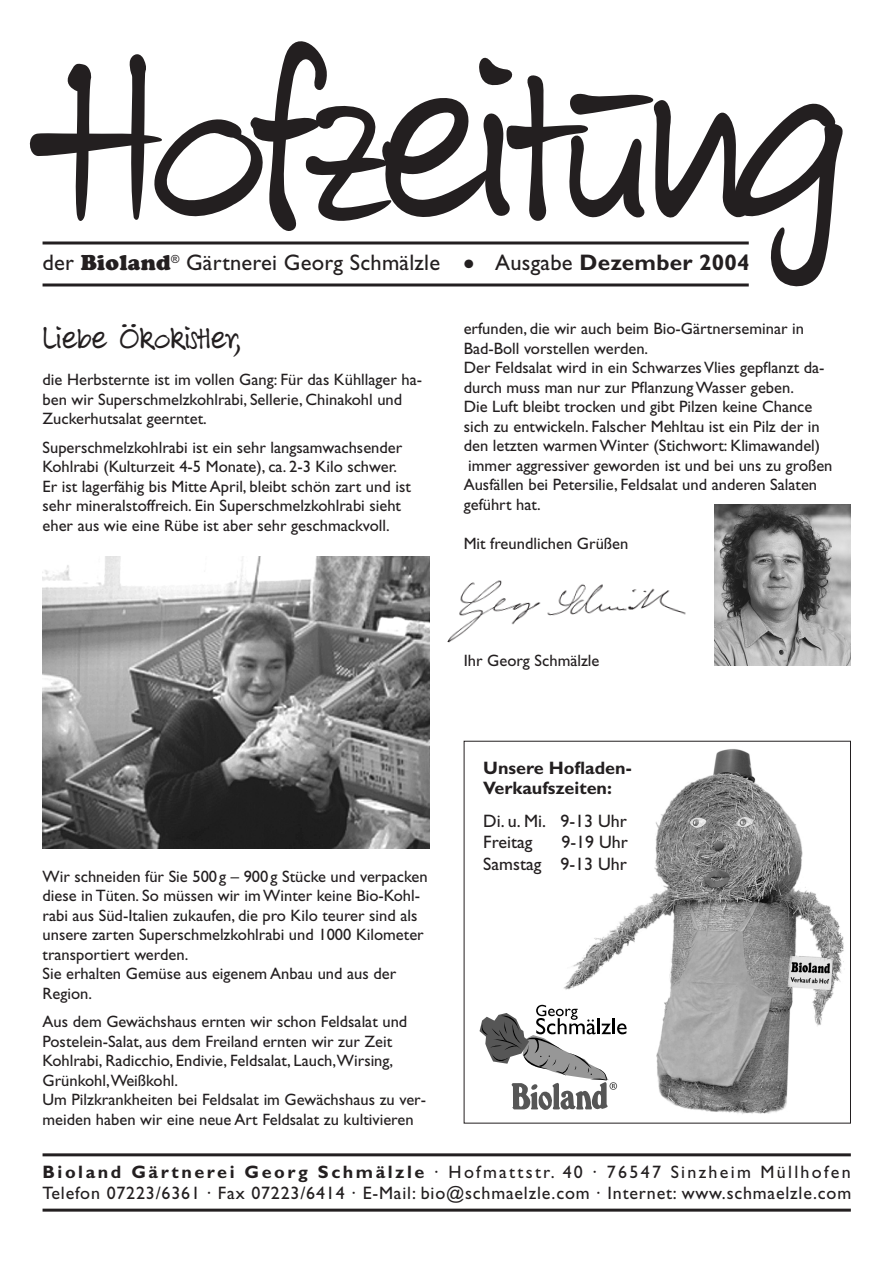
<style>
.page{position:relative;width:893px;height:1263px;background:#fff}
.page>*{position:absolute;margin:0;border:0;box-sizing:border-box;transform-origin:0 0}
.t1{font:258px "Extra Mager";color:#231f20}
.t2{font:36px "Extra Mager";letter-spacing:.025em;color:#231f20}
.t3{font:22.5px "Gill Sans";letter-spacing:.01em;color:#231f20}
.t4{font:18px/21px "Gill Sans";letter-spacing:.045em;color:#231f20}
.t5{font:18px/21px "Gill Sans";color:#231f20}
.t6{font:700 18px/19.5px "Gill Sans";color:#231f20}
.t7{font:16.5px/19.5px "Gill Sans";color:#231f20}
.s1{font-family:"Cooper Black D";font-weight:700}
.s2{font-weight:700}
.s3{color:#fff}
</style>
<div class="page">
<img style="left:564px;top:749px;width:280px;height:365px">
<div style="left:478px;top:1002px;width:168px;height:116px;background:#fff"></div>
<svg style="left:479px;top:1004px;width:148px;height:106px"></svg>
<hr style="left:43px;top:242px;width:705px;height:2px;background:#231f20">
<hr style="left:43px;top:284px;width:705px;height:2px;background:#231f20">
<img style="left:447px;top:580px;width:239px;height:63px">
<hr style="left:43px;top:1153px;width:807px;height:3px;background:#231f20">
<hr style="left:43px;top:1209px;width:807px;height:3px;background:#231f20">
<img style="left:43px;top:556px;width:386px;height:292px">
<img style="left:714px;top:504px;width:136px;height:162px">
<h1 class="t1" style="left:43px;top:32px;width:802px">Hofzeitung</h1>
<h3 class="t3" style="left:43px;top:255px;width:708px">der <span class="s1">Bioland</span><sup>®</sup> Gärtnerei Georg Schmälzle ● Ausgabe <span class="s2">Dezember 2004</span></h3>
<h2 class="t2" style="left:43px;top:322px;width:199px">Liebe Ökokistler,</h2>
<p class="t7" style="left:43px;top:372px;width:381px">die Herbsternte ist im vollen Gang: Für das Kühllager ha&shy;ben wir Superschmelzkohlrabi, Sellerie, Chinakohl und<br>Zuckerhutsalat geerntet.</p>
<p class="t7" style="left:43px;top:439px;width:370px">Superschmelzkohlrabi ist ein sehr langsamwachsender Kohlrabi (Kulturzeit 4-5 Monate), ca. 2-3 Kilo schwer.<br>Er ist lagerfähig bis Mitte April, bleibt schön zart und ist sehr mineralstoffreich. Ein Superschmelzkohlrabi sieht eher aus wie eine Rübe ist aber sehr geschmackvoll.</p>
<p class="t7" style="left:463px;top:321px;width:370px">erfunden, die wir auch beim Bio-Gärtnerseminar in Bad-Boll vorstellen werden.<br>Der Feldsalat wird in ein Schwarzes Vlies gepflanzt da&shy;durch muss man nur zur Pflanzung Wasser geben.<br>Die Luft bleibt trocken und gibt Pilzen keine Chance sich zu entwickeln. Falscher Mehltau ist ein Pilz der in den letzten warmen Winter (Stichwort: Klimawandel) immer aggressiver geworden ist und bei uns zu großen Ausfällen bei Petersilie, Feldsalat und anderen Salaten geführt hat.</p>
<p class="t7" style="left:463px;top:535px;width:166px">Mit freundlichen Grüßen</p>
<p class="t7" style="left:43px;top:868px;width:386px">Wir schneiden für Sie 500g – 900g Stücke und verpacken diese in Tüten. So müssen wir im Winter keine Bio-Kohl&shy;rabi aus Süd-Italien zukaufen, die pro Kilo teurer sind als unsere zarten Superschmelzkohlrabi und 1000 Kilometer transportiert werden.<br>Sie erhalten Gemüse aus eigenem Anbau und aus der Region.</p>
<p class="t7" style="left:43px;top:1014px;width:385px">Aus dem Gewächshaus ernten wir schon Feldsalat und Postelein-Salat, aus dem Freiland ernten wir zur Zeit Kohlrabi, Radicchio, Endivie, Feldsalat, Lauch,Wirsing, Grünkohl,Weißkohl.<br>Um Pilzkrankheiten bei Feldsalat im Gewächshaus zu ver&shy;meiden haben wir eine neue Art Feldsalat zu kultivieren</p>
<p class="t7" style="left:463px;top:652px;width:137px">Ihr Georg Schmälzle</p>
<p class="t6" style="left:483px;top:760px;width:150px">Unsere Hofladen-<br>Verkaufszeiten:</p>
<p class="t5" style="left:483px;top:812px;width:145px">Di. u. Mi. <span class="s3">0</span>9-13 Uhr<br>Freitag</p>
<p class="t5" style="left:483px;top:832px;width:146px;line-height:22.5px;text-align:right">9-19 Uhr<br>Samstag <span class="s3">0</span>9-13 Uhr</p>
<p class="t4" style="left:43px;top:1164px;width:810px"><span class="s2">Bioland Gärtnerei Georg Schmälzle</span> · Hofmattstr. 40 · 76547 Sinzheim Müllhofen<br>Telefon 07223/6361 · Fax 07223/6414 · E-Mail: bio@schmaelzle.com · Internet: www.schmaelzle.com</p>
</div>
